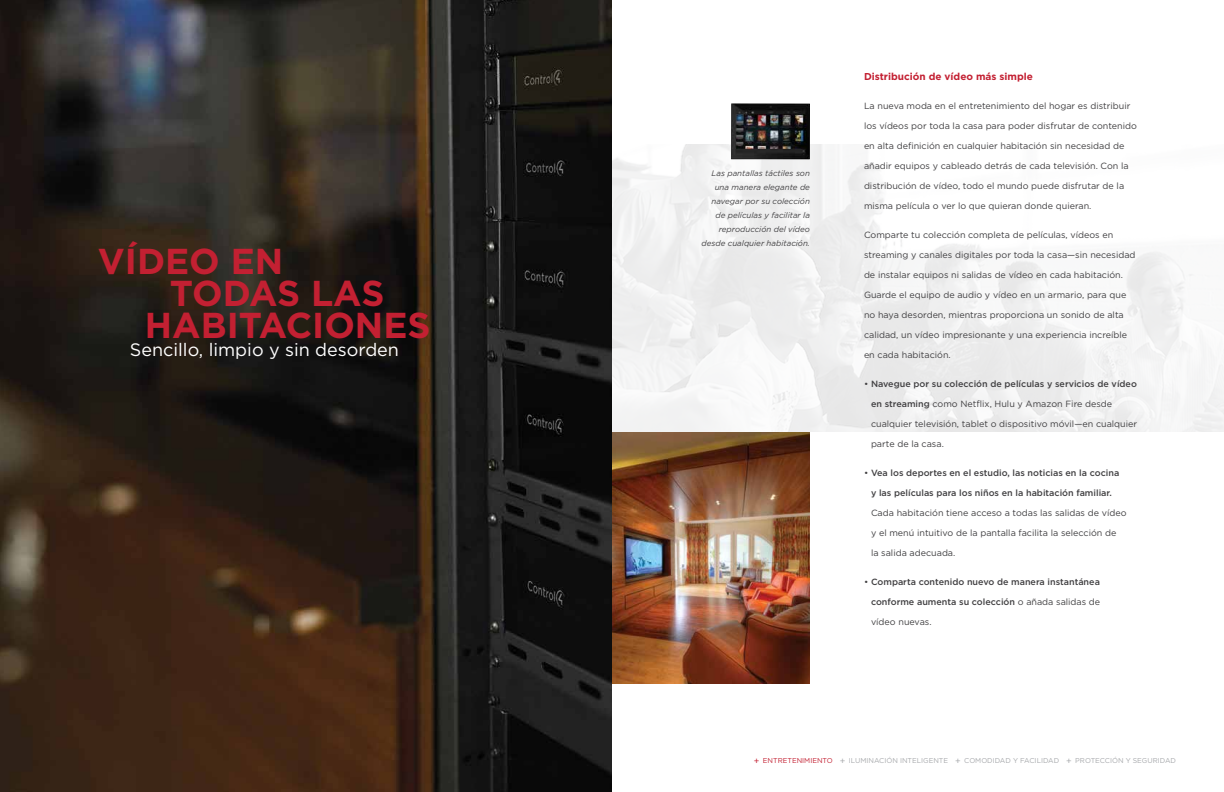
<style>
.page{position:relative;width:1224px;height:792px;background:#fff}
.page>*{position:absolute;margin:0;border:0;box-sizing:border-box;transform-origin:0 0}
.t1{font:700 36px "Gotham";color:#c32032}
.t2{font:18px "Gotham";color:#fff}
.t3{font:700 10px "Gotham";color:#c32032}
.t4{font:9px "Gotham";color:#414042}
.t5{font:500 9px "Gotham";color:#414042}
.t6{font:italic 8px/14px "Gotham";color:#414042;text-align:right}
.t7{font:7px "Gotham";color:#a7a9ac}
.s1{font-weight:400}
.s2{font-weight:500}
.s3{font-size:9px;color:#c32032}
.s4{color:#c32032}
.s5{font-size:9px}
</style>
<div class="page">
<img style="left:731px;top:103px;width:79px;height:56px">
<img style="left:0;top:0;width:612px;height:792px">
<img style="left:612px;top:432px;width:198px;height:252px">
<h1 class="t1" style="left:98px;top:237px;width:187px">VÍDEO EN</h1>
<h1 class="t1" style="left:170px;top:269px;width:216px">TODAS LAS</h1>
<h1 class="t1" style="left:145px;top:301px;width:287px">HABITACIONES</h1>
<h2 class="t2" style="left:130px;top:338px;width:271px">Sencillo, limpio y sin desorden</h2>
<p class="t6" style="left:702px;top:166px;width:110px">Las pantallas táctiles son una manera elegante de navegar por su colección de películas y facilitar la reproducción del vídeo desde cualquier habitación.</p>
<p class="t3" style="left:864px;top:70px;width:170px">Distribución de vídeo más simple</p>
<p class="t4" style="left:864px;top:100px;width:268px">La nueva moda en el entretenimiento del hogar es distribuir</p>
<p class="t4" style="left:864px;top:120px;width:275px">los vídeos por toda la casa para poder disfrutar de contenido</p>
<p class="t4" style="left:864px;top:140px;width:262px">en alta definición en cualquier habitación sin necesidad de</p>
<p class="t4" style="left:864px;top:160px;width:266px">añadir equipos y cableado detrás de cada televisión. Con la</p>
<p class="t4" style="left:864px;top:180px;width:262px">distribución de vídeo, todo el mundo puede disfrutar de la</p>
<p class="t4" style="left:864px;top:200px;width:229px">misma película o ver lo que quieran donde quieran.</p>
<p class="t4" style="left:864px;top:229px;width:251px">Comparte tu colección completa de películas, vídeos en</p>
<p class="t4" style="left:864px;top:249px;width:273px">streaming y canales digitales por toda la casa—sin necesidad</p>
<p class="t4" style="left:864px;top:269px;width:260px">de instalar equipos ni salidas de vídeo en cada habitación.</p>
<p class="t4" style="left:864px;top:289px;width:264px">Guarde el equipo de audio y vídeo en un armario, para que</p>
<p class="t4" style="left:864px;top:309px;width:261px">no haya desorden, mientras proporciona un sonido de alta</p>
<p class="t4" style="left:864px;top:329px;width:265px">calidad, un vídeo impresionante y una experiencia increíble</p>
<p class="t4" style="left:864px;top:349px;width:88px">en cada habitación.</p>
<p class="t5" style="left:864px;top:378px;width:274px"><span class="s1">•</span> Navegue por su colección de películas y servicios de vídeo</p>
<p class="t4" style="left:871px;top:398px;width:243px"><span class="s2">en streaming</span> como Netflix, Hulu y Amazon Fire desde</p>
<p class="t4" style="left:871px;top:418px;width:268px">cualquier televisión, tablet o dispositivo móvil—en cualquier</p>
<p class="t4" style="left:871px;top:438px;width:74px">parte de la casa.</p>
<p class="t5" style="left:864px;top:467px;width:257px"><span class="s1">•</span> Vea los deportes en el estudio, las noticias en la cocina</p>
<p class="t5" style="left:871px;top:487px;width:242px">y las películas para los niños en la habitación familiar.</p>
<p class="t4" style="left:871px;top:507px;width:257px">Cada habitación tiene acceso a todas las salidas de vídeo</p>
<p class="t4" style="left:871px;top:527px;width:247px">y el menú intuitivo de la pantalla facilita la selección de</p>
<p class="t4" style="left:871px;top:547px;width:86px">la salida adecuada.</p>
<p class="t5" style="left:864px;top:576px;width:237px"><span class="s1">•</span> Comparta contenido nuevo de manera instantánea</p>
<p class="t5" style="left:871px;top:596px;width:231px">conforme aumenta su colección <span class="s1">o añada salidas de</span></p>
<p class="t4" style="left:871px;top:616px;width:62px">vídeo nuevas.</p>
<p class="t7" style="left:754px;top:756px;width:424px"><span class="s3">+</span> <span class="s4">ENTRETENIMIENTO</span> <span class="s5">+</span> ILUMINACIÓN INTELIGENTE <span class="s5">+</span> COMODIDAD Y FACILIDAD <span class="s5">+</span> PROTECCIÓN Y SEGURIDAD</p>
</div>
